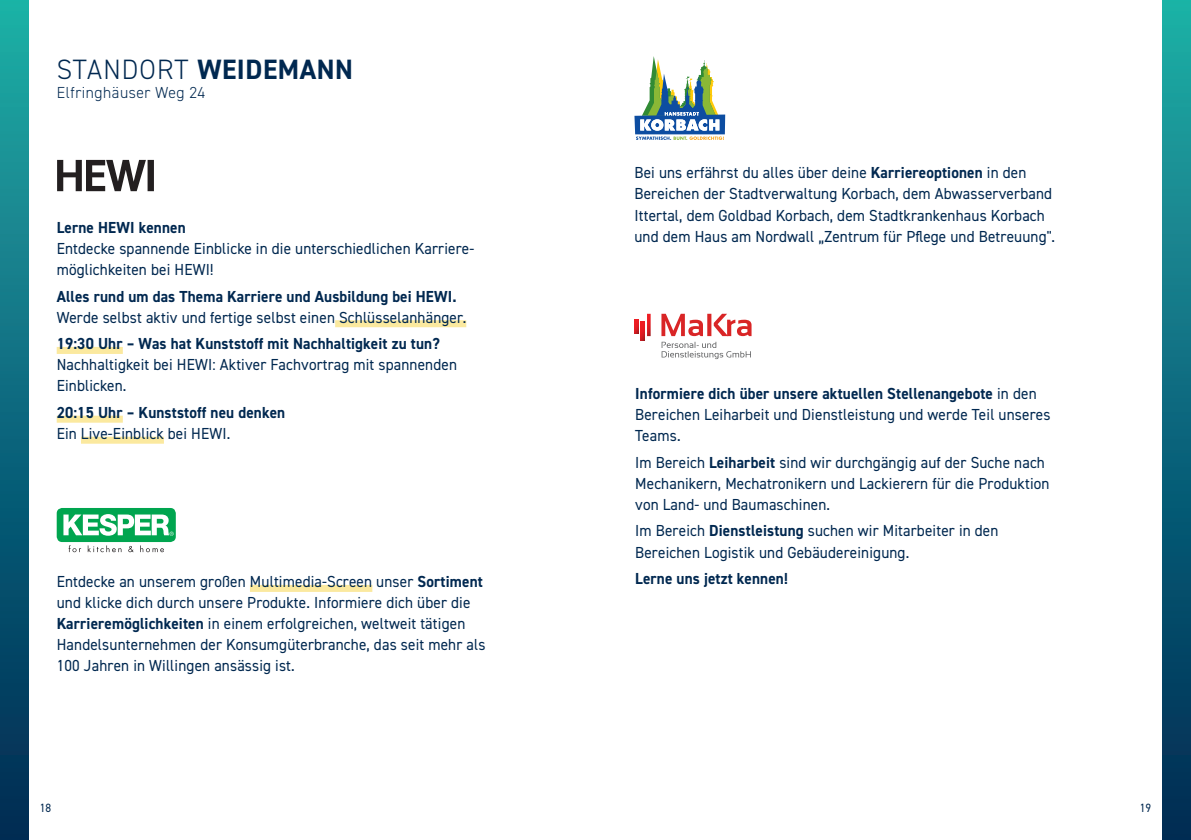
<style>
.page{position:relative;width:1191px;height:840px;background:#fff}
.page>*{position:absolute;margin:0;border:0;box-sizing:border-box;transform-origin:0 0}
.t1{font:700 28px "DIN2014";letter-spacing:.02em;color:#002850}
.t2{font:16px/21px "DIN2014";letter-spacing:.01em;color:#002850;scale:.95 1}
.t3{font:700 16px "DIN2014";letter-spacing:.01em;color:#002850;scale:.95 1}
.t4{font:300 16px "DIN2014";letter-spacing:.035em;color:#002850}
.t5{font:12px "DIN2014";color:#002850;scale:.95 1}
.s1{font-weight:300}
.s2{font-weight:700}
</style>
<div class="page">
<div style="left:0;top:0;width:28px;height:839px;background:linear-gradient(to bottom,#1faca7,#002753)"></div>
<div style="left:1162px;top:0;width:29px;height:839px;background:linear-gradient(to bottom,#1faca7,#002753)"></div>
<div style="left:335px;top:320px;width:131px;height:7px;background:#fbe99f"></div>
<div style="left:57px;top:347px;width:66px;height:7px;background:#fbe99f"></div>
<div style="left:57px;top:415px;width:66px;height:7px;background:#fbe99f"></div>
<div style="left:81px;top:436px;width:83px;height:7px;background:#fbe99f"></div>
<div style="left:250px;top:584px;width:122px;height:7px;background:#fbe99f"></div>
<svg style="left:57px;top:160px;width:97px;height:31px"></svg>
<div style="left:57px;top:507px;width:119px;height:34px;background:#00a54f;border-radius:5px"></div>
<svg style="left:63px;top:514px;width:111px;height:21px"></svg>
<svg style="left:69px;top:545px;width:95px;height:7px"></svg>
<svg style="left:635px;top:319px;width:3px;height:14px"></svg>
<svg style="left:641px;top:313px;width:9px;height:27px"></svg>
<svg style="left:661px;top:313px;width:90px;height:46px"></svg>
<svg style="left:634px;top:57px;width:91px;height:83px"></svg>
<h1 class="t1" style="left:57px;top:50px;width:298px"><span class="s1">STANDORT</span> WEIDEMANN</h1>
<p class="t4" style="left:57px;top:82px;width:150px">Elfringhäuser Weg 24</p>
<p class="t3" style="left:57px;top:217px;width:137px">Lerne HEWI kennen</p>
<p class="t2" style="left:57px;top:237px;width:441px">Entdecke spannende Einblicke in die unterschiedlichen Karriere&shy;möglichkeiten bei HEWI!</p>
<p class="t3" style="left:57px;top:285px;width:422px">Alles rund um das Thema Karriere und Ausbildung bei HEWI.</p>
<p class="t2" style="left:57px;top:306px;width:432px">Werde selbst aktiv und fertige selbst einen Schlüsselanhänger.</p>
<p class="t3" style="left:57px;top:333px;width:405px">19:30 Uhr – Was hat Kunststoff mit Nachhaltigkeit zu tun?</p>
<p class="t2" style="left:57px;top:354px;width:423px">Nachhaltigkeit bei HEWI: Aktiver Fachvortrag mit spannenden<br>Einblicken.</p>
<p class="t3" style="left:57px;top:402px;width:242px">20:15 Uhr – Kunststoff neu denken</p>
<p class="t2" style="left:57px;top:422px;width:184px">Ein Live-Einblick bei HEWI.</p>
<p class="t2" style="left:57px;top:570px;width:453px">Entdecke an unserem großen Multimedia-Screen unser <span class="s2">Sortiment </span>und klicke dich durch unsere Produkte. Informiere dich über die <span class="s2">Karrieremöglichkeiten</span> in einem erfolgreichen, weltweit tätigen Handelsunternehmen der Konsumgüterbranche, das seit mehr als 100 Jahren in Willingen ansässig ist.</p>
<p class="t2" style="left:634px;top:162px;width:444px">Bei uns erfährst du alles über deine <span class="s2">Karriereoptionen</span> in den Bereichen der Stadtverwaltung Korbach, dem Abwasserverband Ittertal, dem Goldbad Korbach, dem Stadtkrankenhaus Korbach und dem Haus am Nordwall „Zentrum für Pflege und Betreuung".</p>
<p class="t2" style="left:635px;top:382px;width:439px"><span class="s2">Informiere dich über unsere aktuellen Stellenangebote</span> in den<br>Bereichen Leiharbeit und Dienstleistung und werde Teil unseres<br>Teams.</p>
<p class="t2" style="left:635px;top:451px;width:438px">Im Bereich <span class="s2">Leiharbeit</span> sind wir durchgängig auf der Suche nach<br>Mechanikern, Mechatronikern und Lackierern für die Produktion von Land- und Baumaschinen.</p>
<p class="t2" style="left:635px;top:520px;width:384px">Im Bereich <span class="s2">Dienstleistung</span> suchen wir Mitarbeiter in den<br>Bereichen Logistik und Gebäudereinigung.</p>
<p class="t3" style="left:635px;top:567px;width:162px">Lerne uns jetzt kennen!</p>
<p class="t5" style="left:40px;top:799px;width:14px">18</p>
<p class="t5" style="left:1139px;top:799px;width:14px">19</p>
</div>
